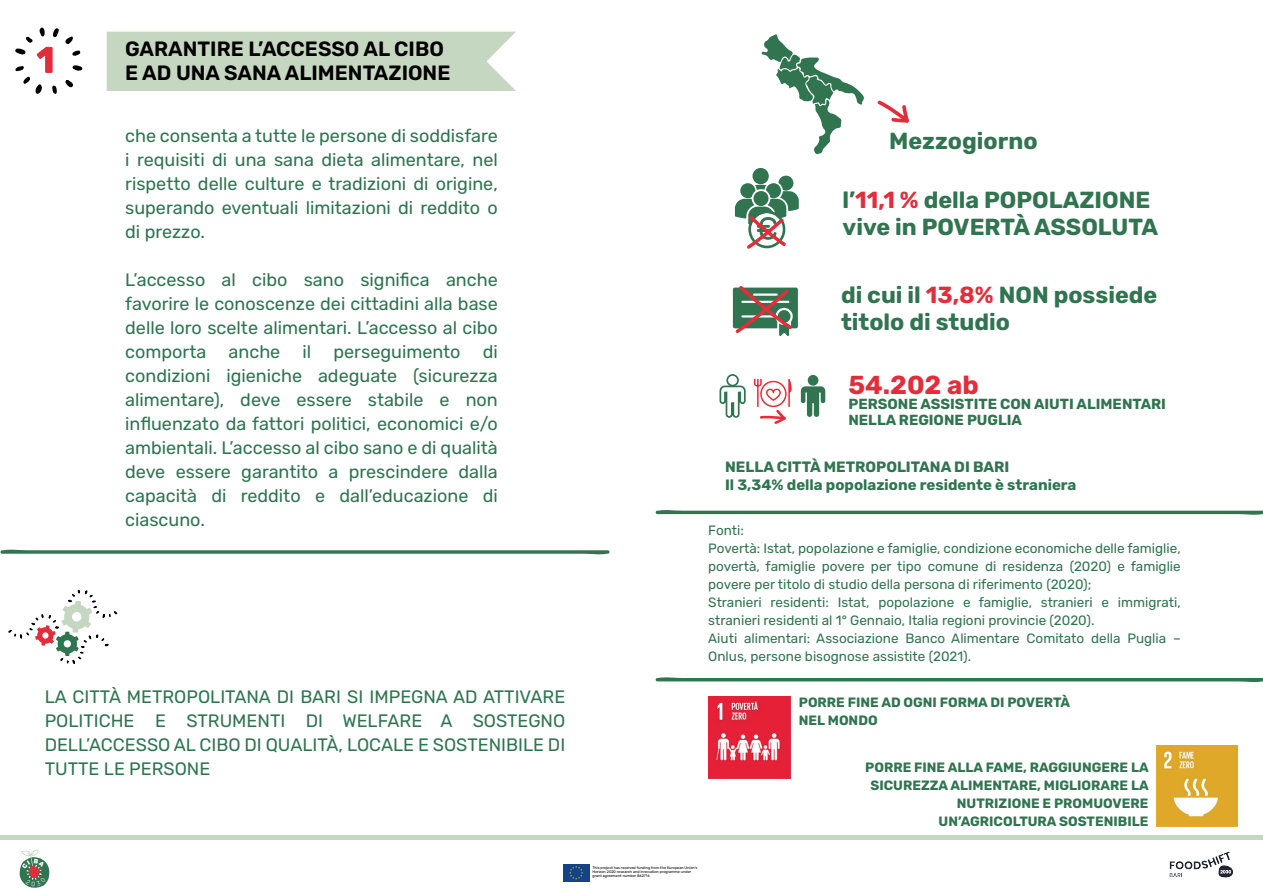
<style>
.page{position:relative;width:1263px;height:893px;background:#fff}
.page>*{position:absolute;margin:0;border:0;box-sizing:border-box;transform-origin:0 0}
.t1{font:700 25.95px "Rubik";color:#e32d3b}
.t2{font:700 23.25px/27.3px "Rubik";color:#307450}
.t3{font:600 20.7px/24.5px "Rubik";color:#010000}
.t4{font:18px/24px "Rubik";color:#307450;text-align:justify}
.t5{font:700 15px/18px "Rubik";color:#307450}
.t6{font:700 14.55px/15.3px "Rubik";color:#307450}
.t7{font:13.5px/18px "Rubik";color:#307450}
.t8{font:700 13.5px/18px "Rubik";color:#307450}
.t9{font:3.75px/4.1px "Rubik";color:#010000}
.s1{color:#e32d3b}
</style>
<div class="page">
<svg style="left:15px;top:27px;width:68px;height:67px"></svg>
<div style="left:107px;top:32px;width:409px;height:59px;background:#c5d7c0"></div>
<div style="left:563px;top:864px;width:26px;height:18px;background:#154389"></div>
<svg style="left:569px;top:866px;width:14px;height:13px"></svg>
<img style="left:1169px;top:851px;width:64px;height:27px">
<svg style="left:0;top:549px;width:610px;height:6px"></svg>
<svg style="left:655px;top:510px;width:608px;height:5px;background:#6e9e85"></svg>
<svg style="left:655px;top:677px;width:608px;height:6px"></svg>
<svg style="left:8px;top:590px;width:109px;height:74px"></svg>
<hr style="left:0;top:836px;width:1263px;height:4px;background:#c5d7c0">
<img style="left:709px;top:696px;width:81px;height:82px">
<img style="left:1156px;top:746px;width:81px;height:81px">
<svg style="left:719px;top:384px;width:27px;height:34px"></svg>
<div style="left:726px;top:374px;width:13px;height:12px;border:2px solid #307450;border-radius:50%"></div>
<svg style="left:801px;top:386px;width:24px;height:31px"></svg>
<div style="left:808px;top:375px;width:10px;height:11px;background:#307450;border-radius:50%"></div>
<svg style="left:754px;top:378px;width:39px;height:46px"></svg>
<div style="left:752px;top:168px;width:17px;height:16px;background:#307450;border-radius:50%"></div>
<svg style="left:735px;top:175px;width:64px;height:74px"></svg>
<svg style="left:762px;top:34px;width:102px;height:120px"></svg>
<svg style="left:733px;top:286px;width:65px;height:50px"></svg>
<svg style="left:877px;top:100px;width:32px;height:23px"></svg>
<svg style="left:20px;top:850px;width:29px;height:38px"></svg>
<p class="t3" style="left:125px;top:36px;width:327px">GARANTIRE L’ACCESSO AL CIBO<br>E AD UNA SANA ALIMENTAZIONE</p>
<p class="t4" style="left:125px;top:124px;width:374px">che consenta a tutte le persone di soddisfare i requisiti di una sana dieta alimentare, nel rispetto delle culture e tradizioni di origine, superando eventuali limitazioni di reddito o di prezzo.</p>
<p class="t4" style="left:125px;top:268px;width:374px">L’accesso al cibo sano significa anche favorire le conoscenze dei cittadini alla base delle loro scelte alimentari. L’accesso al cibo comporta anche il perseguimento di condizioni igieniche adeguate (sicurezza alimentare), deve essere stabile e non influenzato da fattori politici, economici e/o ambientali. L’accesso al cibo sano e di qualità deve essere garantito a prescindere dalla capacità di reddito e dall’educazione di ciascuno.</p>
<p class="t2" style="left:889px;top:127px;width:150px">Mezzogiorno</p>
<p class="t2" style="left:842px;top:187px;width:317px">l’<span class="s1">11,1 %</span> della POPOLAZIONE vive in POVERTÀ ASSOLUTA</p>
<p class="t2" style="left:841px;top:281px;width:318px">di cui il <span class="s1">13,8%</span> NON possiede titolo di studio</p>
<h1 class="t1" style="left:848px;top:370px;width:132px">54.202 ab</h1>
<p class="t6" style="left:848px;top:397px;width:319px">PERSONE ASSISTITE CON AIUTI ALIMENTARI<br>NELLA REGIONE PUGLIA</p>
<p class="t5" style="left:725px;top:458px;width:353px">NELLA CITTÀ METROPOLITANA DI BARI<br>Il 3,34% della popolazione residente è straniera</p>
<p class="t7" style="left:708px;top:522px;width:474px">Fonti:<br>Povertà: Istat, popolazione e famiglie, condizione economiche delle famiglie, povertà, famiglie povere per tipo comune di residenza (2020) e famiglie povere per titolo di studio della persona di riferimento (2020);<br>Stranieri residenti: Istat, popolazione e famiglie, stranieri e immigrati, stranieri residenti al 1° Gennaio, Italia regioni provincie (2020).<br>Aiuti alimentari: Associazione Banco Alimentare Comitato della Puglia – Onlus, persone bisognose assistite (2021).</p>
<p class="t4" style="left:45px;top:685px;width:522px">LA CITTÀ METROPOLITANA DI BARI SI IMPEGNA AD ATTIVARE POLITICHE E STRUMENTI DI WELFARE A SOSTEGNO DELL’ACCESSO AL CIBO DI QUALITÀ, LOCALE E SOSTENIBILE DI TUTTE LE PERSONE</p>
<p class="t8" style="left:799px;top:694px;width:273px">PORRE FINE AD OGNI FORMA DI POVERTÀ<br>NEL MONDO</p>
<p class="t8" style="left:865px;top:758px;width:285px;text-align:right">PORRE FINE ALLA FAME, RAGGIUNGERE LA<br>SICUREZZA ALIMENTARE, MIGLIORARE LA<br>NUTRIZIONE E PROMUOVERE<br>UN’AGRICOLTURA SOSTENIBILE</p>
<p class="t9" style="left:592px;top:866px;width:106px">This project has received funding from the European Union’s<br>Horizon 2020 research and innovation programme under grant agreement number 862716</p>
</div>
